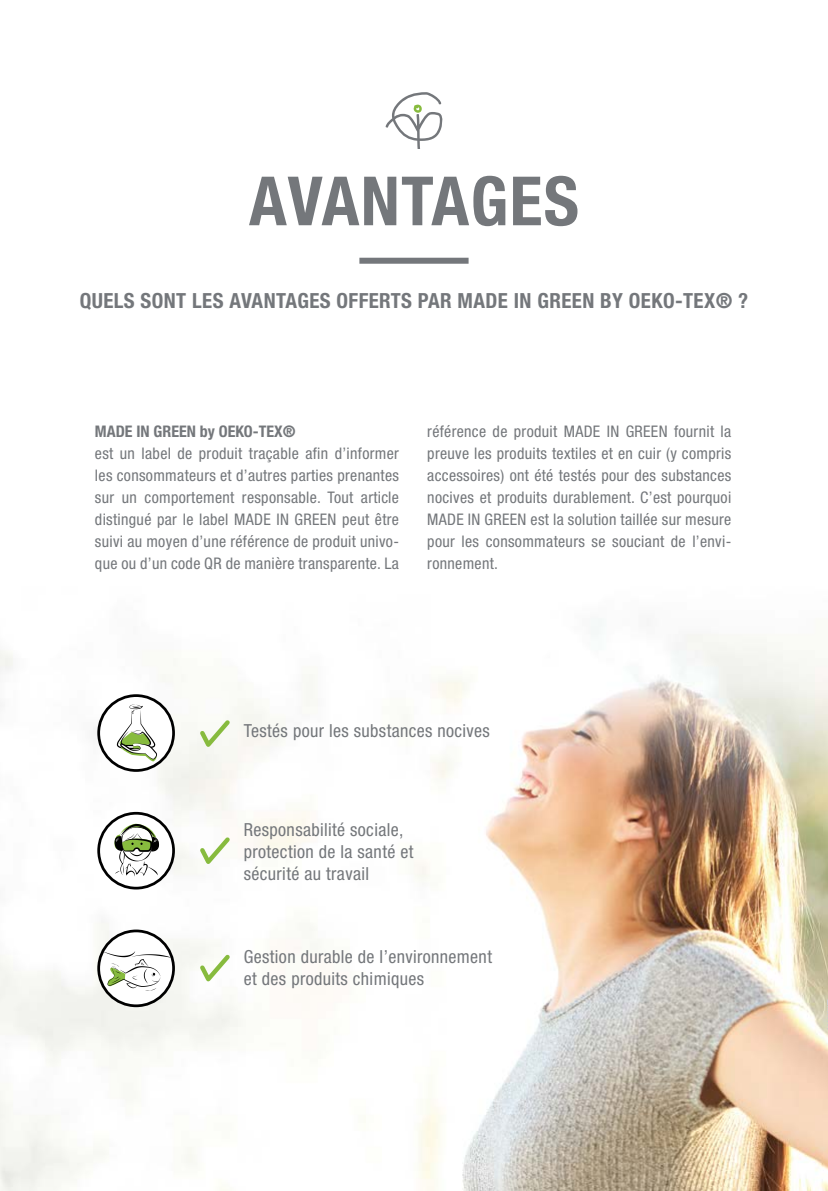
<style>
.page{position:relative;width:828px;height:1191px;background:#fff}
.page>*{position:absolute;margin:0;border:0;box-sizing:border-box;transform-origin:0 0}
.t1{font:700 condensed 68px "Helvetica Neue LT Pro";letter-spacing:.02em;color:#74777b}
.t2{font:700 condensed 20.8px "Helvetica Neue LT Pro";letter-spacing:.02em;color:#74777b}
.t3{font:condensed 18px/22px "Helvetica Neue LT Pro";letter-spacing:.02em;color:#74777b}
.t4{font:condensed 16px/22px "Helvetica Neue LT Pro";letter-spacing:.02em;color:#74777b;text-align:justify}
.t5{font:700 condensed 16px "Helvetica Neue LT Pro";color:#74777b}
</style>
<div class="page">
<img style="left:0;top:619px;width:828px;height:572px">
<svg style="left:827px;top:897px;width:1px;height:216px"></svg>
<svg style="left:386px;top:92px;width:56px;height:57px"></svg>
<div style="left:99px;top:813px;width:75px;height:75px;background:#fff;border-radius:50%"></div>
<div style="left:97px;top:812px;width:78px;height:77px;border:3px solid #000;border-radius:50%"></div>
<svg style="left:114px;top:823px;width:45px;height:53px"></svg>
<div style="left:99px;top:931px;width:75px;height:74px;background:#fff;border-radius:50%"></div>
<div style="left:97px;top:929px;width:78px;height:78px;border:3px solid #000;border-radius:50%"></div>
<svg style="left:102px;top:951px;width:69px;height:40px"></svg>
<svg style="left:99px;top:695px;width:75px;height:75px"></svg>
<div style="left:97px;top:694px;width:78px;height:78px;border:3px solid #000;border-radius:50%"></div>
<svg style="left:114px;top:704px;width:45px;height:58px"></svg>
<svg style="left:196px;top:716px;width:38px;height:36px"></svg>
<svg style="left:196px;top:833px;width:38px;height:36px"></svg>
<svg style="left:196px;top:950px;width:38px;height:37px"></svg>
<div style="left:359px;top:258px;width:109px;height:6px;background:#74777b"></div>
<h1 class="t1" style="left:249px;top:160px;width:331px">AVANTAGES</h1>
<h2 class="t2" style="left:80px;top:288px;width:670px">QUELS SONT LES AVANTAGES OFFERTS PAR MADE IN GREEN BY OEKO-TEX® ?</h2>
<p class="t5" style="left:95px;top:421px;width:202px">MADE IN GREEN by OEKO-TEX®</p>
<p class="t4" style="left:95px;top:442px;width:305px">est un label de produit traçable afin d’informer les consommateurs et d’autres parties prenantes sur un comportement responsable. Tout article distingué par le label MADE IN GREEN peut être suivi au moyen d’une référence de produit univo&shy;que ou d’un code QR de manière transparente. La</p>
<p class="t4" style="left:427px;top:420px;width:305px">référence de produit MADE IN GREEN fournit la preuve les produits textiles et en cuir (y compris accessoires) ont été testés pour des substances nocives et produits durablement. C’est pourquoi MADE IN GREEN est la solution taillée sur mesure pour les consommateurs se souciant de l’envi&shy;ronnement.</p>
<p class="t3" style="left:244px;top:719px;width:248px">Testés pour les substances nocives</p>
<p class="t3" style="left:244px;top:818px;width:171px">Responsabilité sociale, protection de la santé et sécurité au travail</p>
<p class="t3" style="left:244px;top:945px;width:250px">Gestion durable de l’environnement et des produits chimiques</p>
</div>
